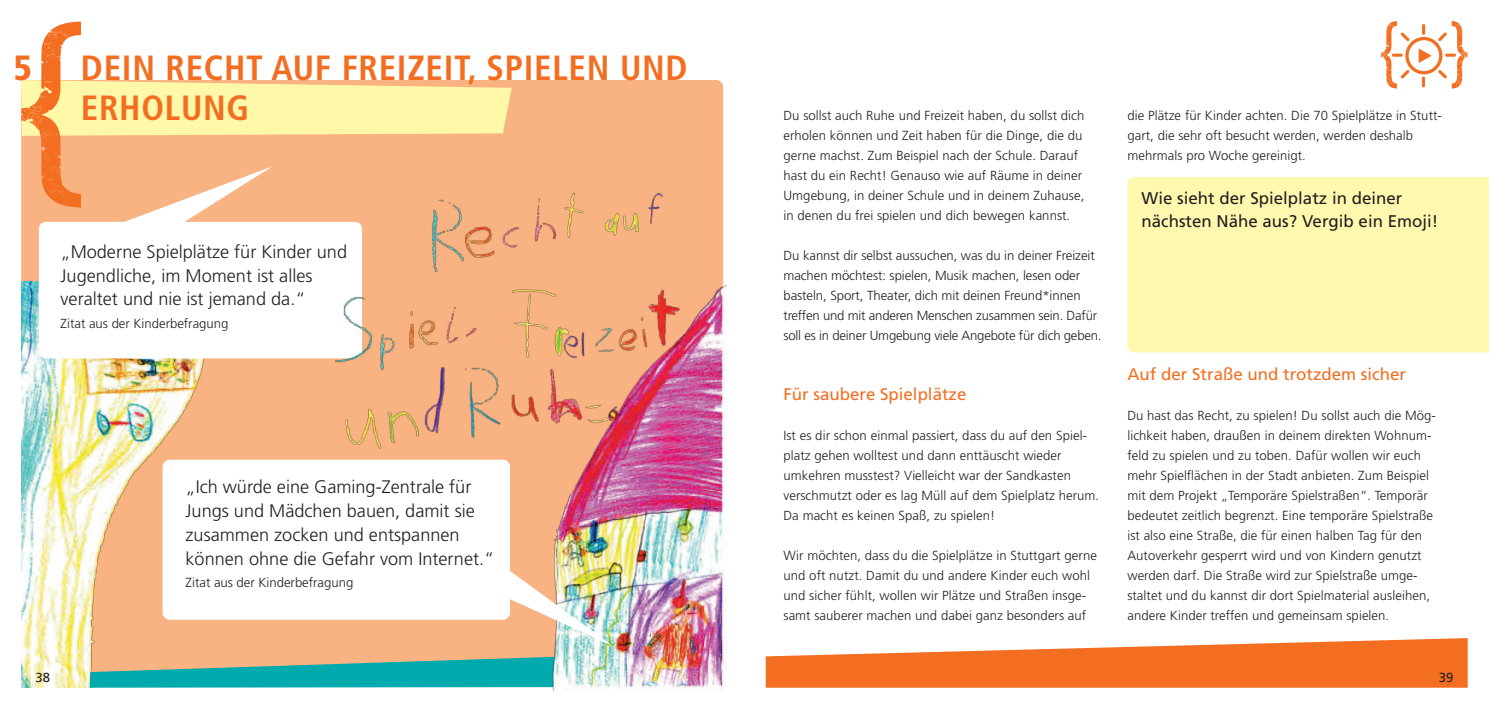
<style>
.page{position:relative;width:1489px;height:709px;background:#fff}
.page>*{position:absolute;margin:0;border:0;box-sizing:border-box;transform-origin:0 0}
.t1{font:700 condensed 35px/40px "Frutiger LT Com";letter-spacing:.02em;color:#f36e21}
.t2{font:900 condensed 35px "Frutiger LT Com";color:#f36e21}
.t3{font:300 18.12px/23.8px "Frutiger LT Com";color:#231f20}
.t4{font:16.88px/23.8px "Frutiger LT Com";color:#231f20}
.t5{font:16.88px "Frutiger LT Com";color:#f36e21}
.t6{font:300 13.12px/20px "Frutiger LT Com";letter-spacing:.005em;color:#231f20}
.t7{font:13.12px "Frutiger LT Com";color:#231f20}
</style>
<div class="page">
<svg style="left:765px;top:638px;width:702px;height:49px"></svg>
<div style="left:21px;top:80px;width:702px;height:607px;background:#f9b281;border-radius:7px"></div>
<img style="left:21px;top:281px;width:195px;height:406px">
<svg style="left:90px;top:656px;width:223px;height:31px"></svg>
<img style="left:432px;top:192px;width:231px;height:79px">
<div style="left:163px;top:460px;width:347px;height:160px;background:#fff;border-radius:7px"></div>
<svg style="left:21px;top:22px;width:490px;height:233px"></svg>
<div style="left:39px;top:222px;width:323px;height:136px;background:#fff;border-radius:7px"></div>
<img style="left:313px;top:282px;width:413px;height:409px">
<img style="left:446px;top:524px;width:167px;height:122px">
<svg style="left:1381px;top:21px;width:86px;height:68px"></svg>
<div style="left:1127px;top:177px;width:361px;height:175px;background:#fff8ae"></div>
<p class="t2" style="left:14px;top:47px;width:20px">5</p>
<p class="t1" style="left:81px;top:51px;width:608px">DEIN RECHT AUF FREIZEIT, SPIELEN UND<br>ERHOLUNG</p>
<p class="t3" style="left:61px;top:241px;width:288px">„Moderne Spielplätze für Kinder und</p>
<p class="t3" style="left:61px;top:265px;width:253px">Jugendliche, im Moment ist alles veraltet und nie ist jemand da.“</p>
<p class="t6" style="left:61px;top:314px;width:169px">Zitat aus der Kinderbefragung</p>
<p class="t7" style="left:35px;top:671px;width:16px">38</p>
<p class="t3" style="left:185px;top:476px;width:310px">„Ich würde eine Gaming-Zentrale für Jungs und Mädchen bauen, damit sie zusammen zocken und entspannen können ohne die Gefahr vom Internet.“</p>
<p class="t6" style="left:185px;top:573px;width:169px">Zitat aus der Kinderbefragung</p>
<p class="t6" style="left:783px;top:106px;width:302px">Du sollst auch Ruhe und Freizeit haben, du sollst dich erholen können und Zeit haben für die Dinge, die du gerne machst. Zum Beispiel nach der Schule. Darauf hast du ein Recht! Genauso wie auf Räume in deiner Umgebung, in deiner Schule und in deinem Zuhause, in denen du frei spielen und dich bewegen kannst.</p>
<p class="t6" style="left:783px;top:247px;width:319px">Du kannst dir selbst aussuchen, was du in deiner Freizeit machen möchtest: spielen, Musik machen, lesen oder basteln, Sport, Theater, dich mit deinen Freund*innen treffen und mit anderen Menschen zusammen sein. Dafür soll es in deiner Umgebung viele Angebote für dich geben.</p>
<p class="t5" style="left:783px;top:387px;width:184px">Für saubere Spielplätze</p>
<p class="t6" style="left:783px;top:426px;width:317px">Ist es dir schon einmal passiert, dass du auf den Spiel&shy;platz gehen wolltest und dann enttäuscht wieder umkehren musstest? Vielleicht war der Sandkasten verschmutzt oder es lag Müll auf dem Spielplatz herum.<br>Da macht es keinen Spaß, zu spielen!</p>
<p class="t6" style="left:783px;top:547px;width:315px">Wir möchten, dass du die Spielplätze in Stuttgart gerne und oft nutzt. Damit du und andere Kinder euch wohl und sicher fühlt, wollen wir Plätze und Straßen insge&shy;samt sauberer machen und dabei ganz besonders auf</p>
<p class="t6" style="left:1127px;top:106px;width:316px">die Plätze für Kinder achten. Die 70 Spielplätze in Stutt&shy;gart, die sehr oft besucht werden, werden deshalb mehrmals pro Woche gereinigt.</p>
<p class="t4" style="left:1141px;top:187px;width:298px">Wie sieht der Spielplatz in deiner nächsten Nähe aus? Vergib ein Emoji!</p>
<p class="t5" style="left:1127px;top:367px;width:280px">Auf der Straße und trotzdem sicher</p>
<p class="t6" style="left:1127px;top:406px;width:310px">Du hast das Recht, zu spielen! Du sollst auch die Mög&shy;lichkeit haben, draußen in deinem direkten Wohnum&shy;feld zu spielen und zu toben. Dafür wollen wir euch mehr Spielflächen in der Stadt anbieten. Zum Beispiel mit dem Projekt „Temporäre Spielstraßen“. Temporär bedeutet zeitlich begrenzt. Eine temporäre Spielstraße ist also eine Straße, die für einen halben Tag für den Autoverkehr gesperrt wird und von Kindern genutzt werden darf. Die Straße wird zur Spielstraße umge&shy;staltet und du kannst dir dort Spielmaterial ausleihen, andere Kinder treffen und gemeinsam spielen.</p>
<p class="t7" style="left:1438px;top:671px;width:16px">39</p>
</div>
